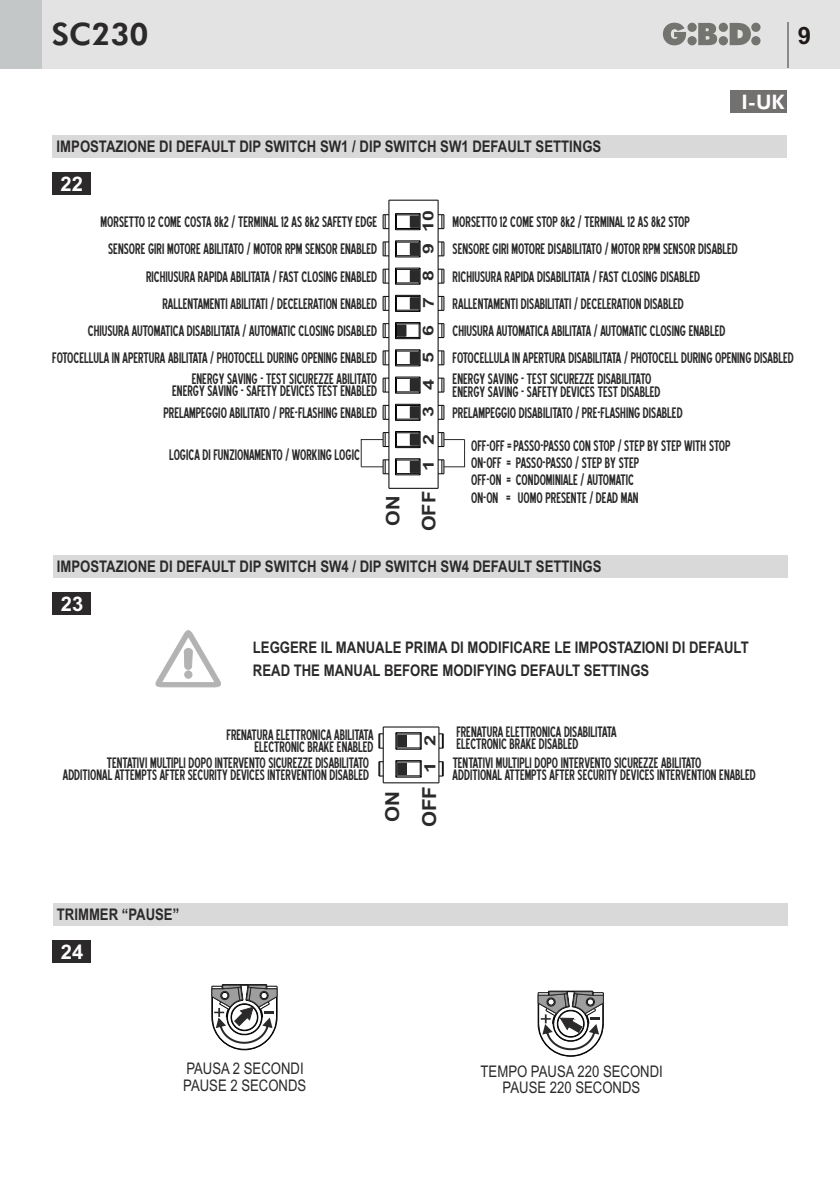
<style>
.page{position:relative;width:840px;height:1191px;background:#fff}
.page>*{position:absolute;margin:0;border:0;box-sizing:border-box;transform-origin:0 0}
.t1{font:800 31px "Futura BT";color:#2b2929}
.t2{font:700 24px "Arial";color:#1f1a17}
.t3{font:700 20.2px "Arial";color:#fff}
.t4{font:800 20px "Futura BT";color:#fff}
.t5{font:19.2px/17.4px "Blue Highway Condensed";color:#2b2929}
.t6{font:700 19.2px/37.2px "Arial Narrow";color:#2b2929;scale:1.3 1}
.t7{font:19px "Blue Highway Condensed";color:#2b2929}
.t8{font:700 18.8px "Arial Narrow";color:#2b2929;scale:1.31 1}
.t9{font:700 16px/23.2px "Arial Narrow";color:#2b2929}
.t10{font:16px "Arial Narrow";color:#2b2929}
.t11{font:700 15.4px "Arial";color:#2b2929;scale:1.3 1}
.t12{font:700 15px "Arial";letter-spacing:.83em;color:#2b2929;scale:1.31 1}
</style>
<div class="page">
<div style="left:0;top:0;width:839px;height:68px;background:#e3e3e3"></div>
<div style="left:0;top:0;width:41px;height:68px;background:#c4c7c7"></div>
<svg style="left:663px;top:23px;width:97px;height:22px"></svg>
<hr style="left:786px;top:23px;width:2px;height:45px;background:#8a8a8a">
<div style="left:729px;top:90px;width:56px;height:23px;background:#737070"></div>
<div style="left:53px;top:555px;width:733px;height:23px;background:#d9d9d9"></div>
<div style="left:53px;top:592px;width:38px;height:22px;background:#2b2929"></div>
<hr style="left:383px;top:782px;width:55px;height:1px;background:#000">
<hr style="left:382px;top:727px;width:1px;height:56px;background:#000">
<hr style="left:383px;top:726px;width:55px;height:1px;background:#000">
<hr style="left:438px;top:727px;width:1px;height:56px;background:#000">
<svg style="left:378px;top:733px;width:5px;height:15px"></svg>
<svg style="left:378px;top:761px;width:5px;height:15px"></svg>
<svg style="left:438px;top:761px;width:5px;height:15px"></svg>
<svg style="left:438px;top:733px;width:5px;height:15px"></svg>
<svg style="left:395px;top:760px;width:26px;height:18px"></svg>
<svg style="left:155px;top:630px;width:66px;height:57px"></svg>
<div style="left:53px;top:903px;width:733px;height:23px;background:#d9d9d9"></div>
<div style="left:53px;top:940px;width:38px;height:23px;background:#2b2929"></div>
<svg style="left:537px;top:990px;width:66px;height:66px"></svg>
<svg style="left:211px;top:984px;width:66px;height:66px"></svg>
<hr style="left:388px;top:488px;width:50px;height:1px;background:#000">
<hr style="left:388px;top:200px;width:1px;height:288px;background:#000">
<hr style="left:388px;top:200px;width:50px;height:1px;background:#000">
<hr style="left:437px;top:200px;width:1px;height:288px;background:#000">
<svg style="left:382px;top:405px;width:6px;height:15px"></svg>
<svg style="left:382px;top:378px;width:6px;height:15px"></svg>
<svg style="left:382px;top:350px;width:6px;height:15px"></svg>
<svg style="left:382px;top:323px;width:6px;height:15px"></svg>
<svg style="left:382px;top:269px;width:6px;height:15px"></svg>
<svg style="left:382px;top:242px;width:6px;height:14px"></svg>
<svg style="left:382px;top:296px;width:6px;height:15px"></svg>
<svg style="left:382px;top:214px;width:6px;height:15px"></svg>
<svg style="left:438px;top:405px;width:6px;height:15px"></svg>
<svg style="left:438px;top:378px;width:6px;height:15px"></svg>
<svg style="left:438px;top:350px;width:6px;height:15px"></svg>
<svg style="left:438px;top:323px;width:6px;height:15px"></svg>
<svg style="left:438px;top:269px;width:6px;height:15px"></svg>
<svg style="left:438px;top:242px;width:6px;height:14px"></svg>
<svg style="left:438px;top:296px;width:6px;height:15px"></svg>
<svg style="left:438px;top:214px;width:6px;height:15px"></svg>
<svg style="left:438px;top:432px;width:26px;height:42px"></svg>
<svg style="left:360px;top:432px;width:28px;height:42px"></svg>
<div style="left:52px;top:135px;width:734px;height:23px;background:#d9d9d9"></div>
<svg style="left:395px;top:213px;width:25px;height:17px"></svg>
<svg style="left:395px;top:240px;width:25px;height:18px"></svg>
<svg style="left:395px;top:268px;width:25px;height:17px"></svg>
<svg style="left:395px;top:295px;width:25px;height:17px"></svg>
<svg style="left:395px;top:322px;width:25px;height:17px"></svg>
<svg style="left:395px;top:349px;width:25px;height:17px"></svg>
<svg style="left:395px;top:376px;width:25px;height:18px"></svg>
<svg style="left:395px;top:404px;width:25px;height:17px"></svg>
<svg style="left:395px;top:431px;width:25px;height:17px"></svg>
<svg style="left:395px;top:458px;width:25px;height:17px"></svg>
<div style="left:52px;top:172px;width:38px;height:23px;background:#2b2929"></div>
<svg style="left:395px;top:732px;width:26px;height:18px"></svg>
<h1 class="t1" style="left:52px;top:21px;width:98px">SC230</h1>
<p class="t9" style="left:57px;top:137px;width:546px">IMPOSTAZIONE DI DEFAULT DIP SWITCH SW1 / DIP SWITCH SW1 DEFAULT SETTINGS</p>
<p class="t3" style="left:61px;top:176px;width:24px">22</p>
<p class="t2" style="left:797px;top:27px;width:15px">9</p>
<p class="t4" style="left:741px;top:94px;width:45px">I-UK</p>
<p class="t12" style="left:422px;top:470px;width:200px;rotate:-90deg">12345678910</p>
<p class="t8" style="left:421px;top:531px;width:32px;rotate:-90deg">OFF</p>
<p class="t5" style="left:100px;top:212px;width:278px">MORSETTO 12 COME COSTA 8k2 / TERMINAL 12 AS 8k2 SAFETY EDGE</p>
<p class="t5" style="left:452px;top:212px;width:239px">MORSETTO 12 COME STOP 8k2 / TERMINAL 12 AS 8k2 STOP</p>
<p class="t5" style="left:108px;top:239px;width:270px">SENSORE GIRI MOTORE ABILITATO / MOTOR RPM SENSOR ENABLED</p>
<p class="t5" style="left:452px;top:239px;width:287px">SENSORE GIRI MOTORE DISABILITATO / MOTOR RPM SENSOR DISABLED</p>
<p class="t5" style="left:146px;top:266px;width:232px">RICHIUSURA RAPIDA ABILITATA / FAST CLOSING ENABLED</p>
<p class="t5" style="left:452px;top:266px;width:249px">RICHIUSURA RAPIDA DISABILITATA / FAST CLOSING DISABLED</p>
<p class="t5" style="left:162px;top:293px;width:216px">RALLENTAMENTI ABILITATI / DECELERATION ENABLED</p>
<p class="t5" style="left:452px;top:293px;width:232px">RALLENTAMENTI DISABILITATI / DECELERATION DISABLED</p>
<p class="t5" style="left:88px;top:321px;width:290px">CHIUSURA AUTOMATICA DISABILITATA / AUTOMATIC CLOSING DISABLED</p>
<p class="t5" style="left:452px;top:321px;width:274px">CHIUSURA AUTOMATICA ABILITATA / AUTOMATIC CLOSING ENABLED</p>
<p class="t5" style="left:52px;top:348px;width:326px">FOTOCELLULA IN APERTURA ABILITATA / PHOTOCELL DURING OPENING ENABLED</p>
<p class="t5" style="left:452px;top:348px;width:342px">FOTOCELLULA IN APERTURA DISABILITATA / PHOTOCELL DURING OPENING DISABLED</p>
<p class="t5" style="left:452px;top:368px;width:200px">ENERGY SAVING - TEST SICUREZZE DISABILITATO</p>
<p class="t5" style="left:452px;top:381px;width:209px">ENERGY SAVING - SAFETY DEVICES TEST DISABLED</p>
<p class="t5" style="left:192px;top:369px;width:187px">ENERGY SAVING - TEST SICUREZZE ABILITATO</p>
<p class="t5" style="left:172px;top:381px;width:206px">ENERGY SAVING - SAFETY DEVICES TEST ENABLED</p>
<p class="t5" style="left:163px;top:402px;width:215px">PRELAMPEGGIO ABILITATO / PRE-FLASHING ENABLED</p>
<p class="t5" style="left:452px;top:402px;width:231px">PRELAMPEGGIO DISABILITATO / PRE-FLASHING DISABLED</p>
<p class="t5" style="left:471px;top:435px;width:260px">OFF-OFF = PASSO-PASSO CON STOP / STEP BY STEP WITH STOP ON-OFF = PASSO-PASSO / STEP BY STEP<br>OFF-ON = CONDOMINIALE / AUTOMATIC<br>ON-ON = UOMO PRESENTE / DEAD MAN</p>
<p class="t5" style="left:169px;top:445px;width:192px">LOGICA DI FUNZIONAMENTO / WORKING LOGIC</p>
<p class="t8" style="left:385px;top:526px;width:25px;rotate:-90deg">ON</p>
<p class="t9" style="left:57px;top:556px;width:546px">IMPOSTAZIONE DI DEFAULT DIP SWITCH SW4 / DIP SWITCH SW4 DEFAULT SETTINGS</p>
<p class="t3" style="left:61px;top:596px;width:24px">23</p>
<p class="t3" style="left:61px;top:596px;width:24px">31</p>
<p class="t9" style="left:253px;top:637px;width:497px">LEGGERE IL MANUALE PRIMA DI MODIFICARE LE IMPOSTAZIONI DI DEFAULT<br>READ THE MANUAL BEFORE MODIFYING DEFAULT SETTINGS</p>
<p class="t7" style="left:226px;top:722px;width:148px">FRENATURA ELETTRONICA ABILITATA</p>
<p class="t7" style="left:254px;top:734px;width:120px">ELECTRONIC BRAKE ENABLED</p>
<p class="t7" style="left:107px;top:750px;width:263px">TENTATIVI MULTIPLI DOPO INTERVENTO SICUREZZE DISABILITATO</p>
<p class="t7" style="left:63px;top:762px;width:307px">ADDITIONAL ATTEMPTS AFTER SECURITY DEVICES INTERVENTION DISABLED</p>
<p class="t11" style="left:424px;top:773px;width:31px;rotate:-90deg">1 2</p>
<p class="t6" style="left:375px;top:827px;width:33px;rotate:-90deg">ON<br>OFF</p>
<p class="t7" style="left:456px;top:719px;width:162px">FRENATURA ELETTRONICA DISABILITATA</p>
<p class="t7" style="left:456px;top:731px;width:123px">ELECTRONIC BRAKE DISABLED</p>
<p class="t7" style="left:452px;top:750px;width:250px">TENTATIVI MULTIPLI DOPO INTERVENTO SICUREZZE ABILITATO</p>
<p class="t7" style="left:452px;top:762px;width:304px">ADDITIONAL ATTEMPTS AFTER SECURITY DEVICES INTERVENTION ENABLED</p>
<p class="t9" style="left:57px;top:904px;width:124px">TRIMMER “PAUSE”</p>
<p class="t3" style="left:61px;top:944px;width:24px">24</p>
<p class="t3" style="left:61px;top:944px;width:24px">31</p>
<p class="t10" style="left:186px;top:1062px;width:119px">PAUSA 2 SECONDI</p>
<p class="t10" style="left:183px;top:1079px;width:124px">PAUSE 2 SECONDS</p>
<p class="t10" style="left:480px;top:1064px;width:184px">TEMPO PAUSA 220 SECONDI</p>
<p class="t10" style="left:502px;top:1081px;width:139px">PAUSE 220 SECONDS</p>
</div>
